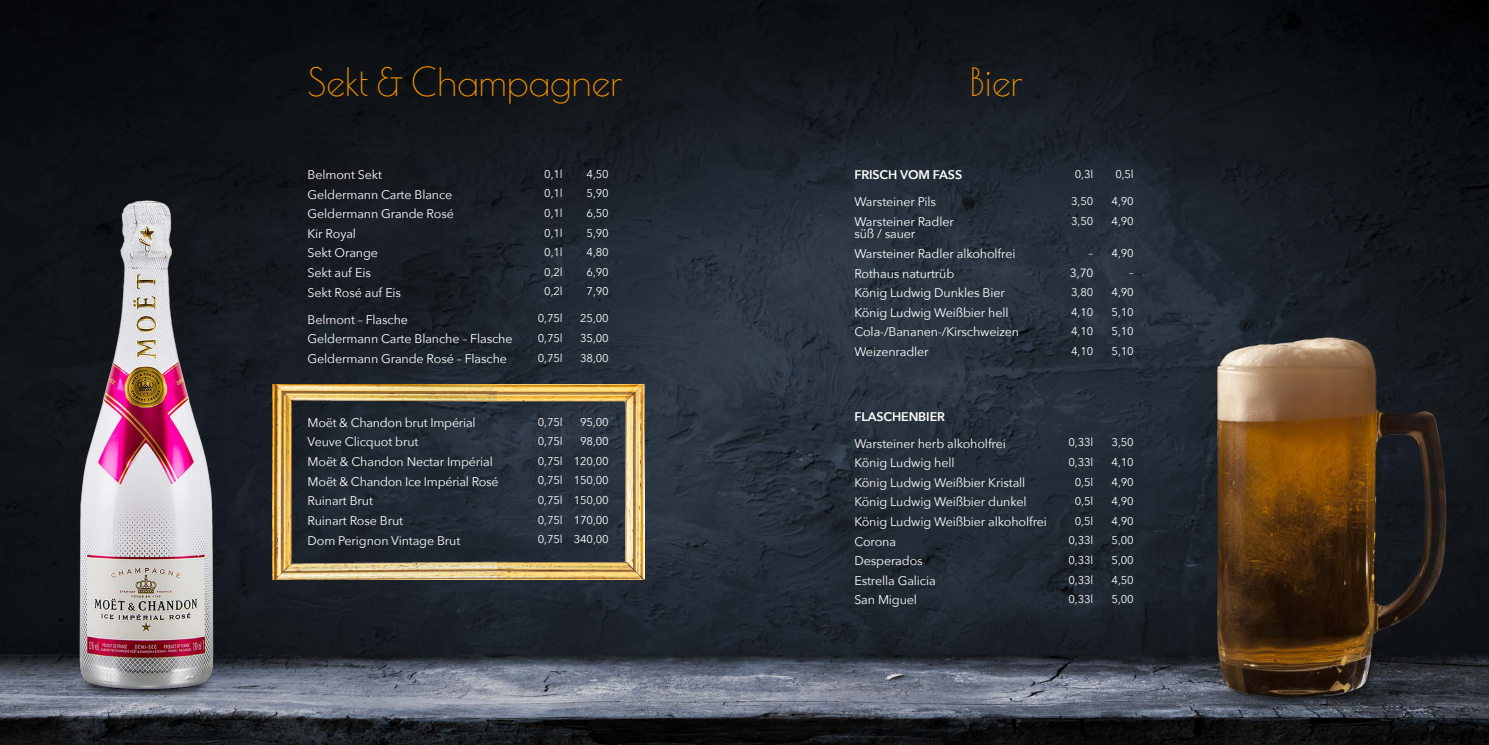
<style>
.page{position:relative;width:1489px;height:745px;background:#fff}
.page>*{position:absolute;margin:0;border:0;box-sizing:border-box;transform-origin:0 0}
.t1{font:37.5px "Poiret One";color:#f39200}
.t2{font:12.5px/12.5px "Avenir Next";letter-spacing:-.01em;color:#fff}
.t3{font:600 12.5px "Avenir Next";letter-spacing:-.01em;color:#fff}
.t4{font:11.88px "Avenir Next";color:#fff}
.t5{font:11.25px "Avenir Next";letter-spacing:-.01em;color:#fff}
.s1{font-size:11.88px}
</style>
<div class="page">
<img style="left:0;top:0;width:1488px;height:744px">
<img style="left:66px;top:196px;width:160px;height:498px">
<img style="left:496px;top:385px;width:148px;height:193px">
<img style="left:272px;top:385px;width:224px;height:193px">
<h1 class="t1" style="left:307px;top:55px;width:316px">Sekt &amp; Champagner</h1>
<h1 class="t1" style="left:969px;top:55px;width:55px">Bier</h1>
<p class="t2" style="left:307px;top:168px;width:76px">Belmont Sekt</p>
<p class="t5" style="left:544px;top:164px;width:20px">0,1l</p>
<p class="t5" style="left:586px;top:164px;width:24px">4,50</p>
<p class="t2" style="left:307px;top:187px;width:146px">Geldermann Carte Blance</p>
<p class="t5" style="left:544px;top:184px;width:20px">0,1l</p>
<p class="t5" style="left:586px;top:184px;width:24px">5,90</p>
<p class="t2" style="left:307px;top:207px;width:148px">Geldermann Grande Rosé</p>
<p class="t5" style="left:544px;top:203px;width:20px">0,1l</p>
<p class="t5" style="left:586px;top:203px;width:24px">6,50</p>
<p class="t2" style="left:307px;top:226px;width:50px">Kir Royal</p>
<p class="t5" style="left:544px;top:223px;width:20px">0,1l</p>
<p class="t5" style="left:586px;top:223px;width:24px">5,90</p>
<p class="t2" style="left:307px;top:246px;width:72px">Sekt Orange</p>
<p class="t5" style="left:544px;top:242px;width:20px">0,1l</p>
<p class="t5" style="left:586px;top:242px;width:24px">4,80</p>
<p class="t2" style="left:307px;top:266px;width:65px">Sekt auf Eis</p>
<p class="t5" style="left:544px;top:262px;width:20px">0,2l</p>
<p class="t5" style="left:586px;top:262px;width:24px">6,90</p>
<p class="t2" style="left:307px;top:285px;width:95px">Sekt Rosé auf Eis</p>
<p class="t5" style="left:544px;top:282px;width:20px">0,2l</p>
<p class="t5" style="left:586px;top:282px;width:24px">7,90</p>
<p class="t2" style="left:307px;top:312px;width:102px">Belmont – Flasche</p>
<p class="t5" style="left:538px;top:309px;width:26px">0,75l</p>
<p class="t5" style="left:580px;top:309px;width:30px">25,00</p>
<p class="t2" style="left:307px;top:332px;width:206px">Geldermann Carte Blanche – Flasche</p>
<p class="t5" style="left:538px;top:328px;width:26px">0,75l</p>
<p class="t5" style="left:580px;top:328px;width:30px">35,00</p>
<p class="t2" style="left:307px;top:351px;width:201px">Geldermann Grande Rosé – Flasche</p>
<p class="t5" style="left:538px;top:348px;width:26px">0,75l</p>
<p class="t5" style="left:580px;top:348px;width:30px">38,00</p>
<p class="t2" style="left:307px;top:415px;width:169px">Moët &amp; Chandon brut Impérial</p>
<p class="t5" style="left:538px;top:412px;width:26px">0,75l</p>
<p class="t5" style="left:580px;top:412px;width:30px">95,00</p>
<p class="t2" style="left:307px;top:435px;width:112px">Veuve Clicquot brut</p>
<p class="t5" style="left:538px;top:431px;width:26px">0,75l</p>
<p class="t5" style="left:580px;top:431px;width:30px">98,00</p>
<p class="t2" style="left:307px;top:454px;width:187px">Moët &amp; Chandon Nectar Impérial</p>
<p class="t5" style="left:538px;top:451px;width:72px">0,75l 120,00</p>
<p class="t2" style="left:307px;top:474px;width:192px">Moët &amp; Chandon Ice Impérial Rosé</p>
<p class="t5" style="left:538px;top:470px;width:72px">0,75l 150,00</p>
<p class="t2" style="left:307px;top:494px;width:67px">Ruinart Brut</p>
<p class="t5" style="left:538px;top:490px;width:72px">0,75l 150,00</p>
<p class="t2" style="left:307px;top:513px;width:97px">Ruinart Rose Brut</p>
<p class="t5" style="left:538px;top:510px;width:72px">0,75l 170,00</p>
<p class="t2" style="left:307px;top:533px;width:154px">Dom Perignon Vintage Brut</p>
<p class="t5" style="left:538px;top:529px;width:72px">0,75l 340,00</p>
<p class="t3" style="left:854px;top:164px;width:109px">FRISCH VOM FASS</p>
<p class="t5" style="left:1074px;top:164px;width:20px">0,3l</p>
<p class="t5" style="left:1115px;top:164px;width:20px">0,5l</p>
<p class="t2" style="left:854px;top:195px;width:83px">Warsteiner Pils</p>
<p class="t5" style="left:1071px;top:191px;width:24px">3,50</p>
<p class="t5" style="left:1111px;top:191px;width:24px">4,90</p>
<p class="t2" style="left:854px;top:214px;width:101px">Warsteiner Radler süß / sauer</p>
<p class="t5" style="left:1071px;top:211px;width:24px">3,50</p>
<p class="t5" style="left:1111px;top:211px;width:24px">4,90</p>
<p class="t2" style="left:854px;top:247px;width:163px">Warsteiner Radler alkoholfrei</p>
<p class="t5" style="left:1088px;top:243px;width:47px"><span class="s1">–</span> 4,90</p>
<p class="t2" style="left:854px;top:266px;width:101px">Rothaus naturtrüb</p>
<p class="t4" style="left:1069px;top:262px;width:25px">3,70</p>
<p class="t5" style="left:1129px;top:263px;width:6px">–</p>
<p class="t2" style="left:854px;top:286px;width:152px">König Ludwig Dunkles Bier</p>
<p class="t5" style="left:1071px;top:282px;width:24px">3,80</p>
<p class="t5" style="left:1111px;top:282px;width:24px">4,90</p>
<p class="t2" style="left:854px;top:305px;width:156px">König Ludwig Weißbier hell</p>
<p class="t5" style="left:1071px;top:302px;width:24px">4,10</p>
<p class="t5" style="left:1111px;top:302px;width:24px">5,10</p>
<p class="t2" style="left:854px;top:325px;width:166px">Cola-/Bananen-/Kirschweizen</p>
<p class="t5" style="left:1071px;top:321px;width:24px">4,10</p>
<p class="t5" style="left:1111px;top:321px;width:24px">5,10</p>
<p class="t2" style="left:854px;top:344px;width:76px">Weizenradler</p>
<p class="t5" style="left:1071px;top:341px;width:24px">4,10</p>
<p class="t5" style="left:1111px;top:341px;width:24px">5,10</p>
<p class="t3" style="left:854px;top:405px;width:92px">FLASCHENBIER</p>
<p class="t2" style="left:854px;top:436px;width:153px">Warsteiner herb alkoholfrei</p>
<p class="t5" style="left:1068px;top:432px;width:26px">0,33l</p>
<p class="t5" style="left:1111px;top:432px;width:24px">3,50</p>
<p class="t2" style="left:854px;top:456px;width:102px">König Ludwig hell</p>
<p class="t5" style="left:1068px;top:452px;width:26px">0,33l</p>
<p class="t5" style="left:1111px;top:452px;width:24px">4,10</p>
<p class="t2" style="left:854px;top:475px;width:172px">König Ludwig Weißbier Kristall</p>
<p class="t5" style="left:1074px;top:472px;width:20px">0,5l</p>
<p class="t5" style="left:1111px;top:472px;width:24px">4,90</p>
<p class="t2" style="left:854px;top:495px;width:174px">König Ludwig Weißbier dunkel</p>
<p class="t5" style="left:1074px;top:491px;width:20px">0,5l</p>
<p class="t5" style="left:1111px;top:491px;width:24px">4,90</p>
<p class="t2" style="left:854px;top:514px;width:194px">König Ludwig Weißbier alkoholfrei</p>
<p class="t5" style="left:1074px;top:511px;width:20px">0,5l</p>
<p class="t5" style="left:1111px;top:511px;width:24px">4,90</p>
<p class="t2" style="left:854px;top:534px;width:43px">Corona</p>
<p class="t5" style="left:1068px;top:530px;width:26px">0,33l</p>
<p class="t5" style="left:1111px;top:530px;width:24px">5,00</p>
<p class="t2" style="left:854px;top:553px;width:70px">Desperados</p>
<p class="t5" style="left:1068px;top:550px;width:26px">0,33l</p>
<p class="t5" style="left:1111px;top:550px;width:24px">5,00</p>
<p class="t2" style="left:854px;top:573px;width:83px">Estrella Galicia</p>
<p class="t5" style="left:1068px;top:570px;width:26px">0,33l</p>
<p class="t5" style="left:1111px;top:570px;width:24px">4,50</p>
<p class="t2" style="left:854px;top:593px;width:64px">San Miguel</p>
<p class="t5" style="left:1068px;top:589px;width:26px">0,33l</p>
<p class="t5" style="left:1111px;top:589px;width:24px">5,00</p>
</div>
